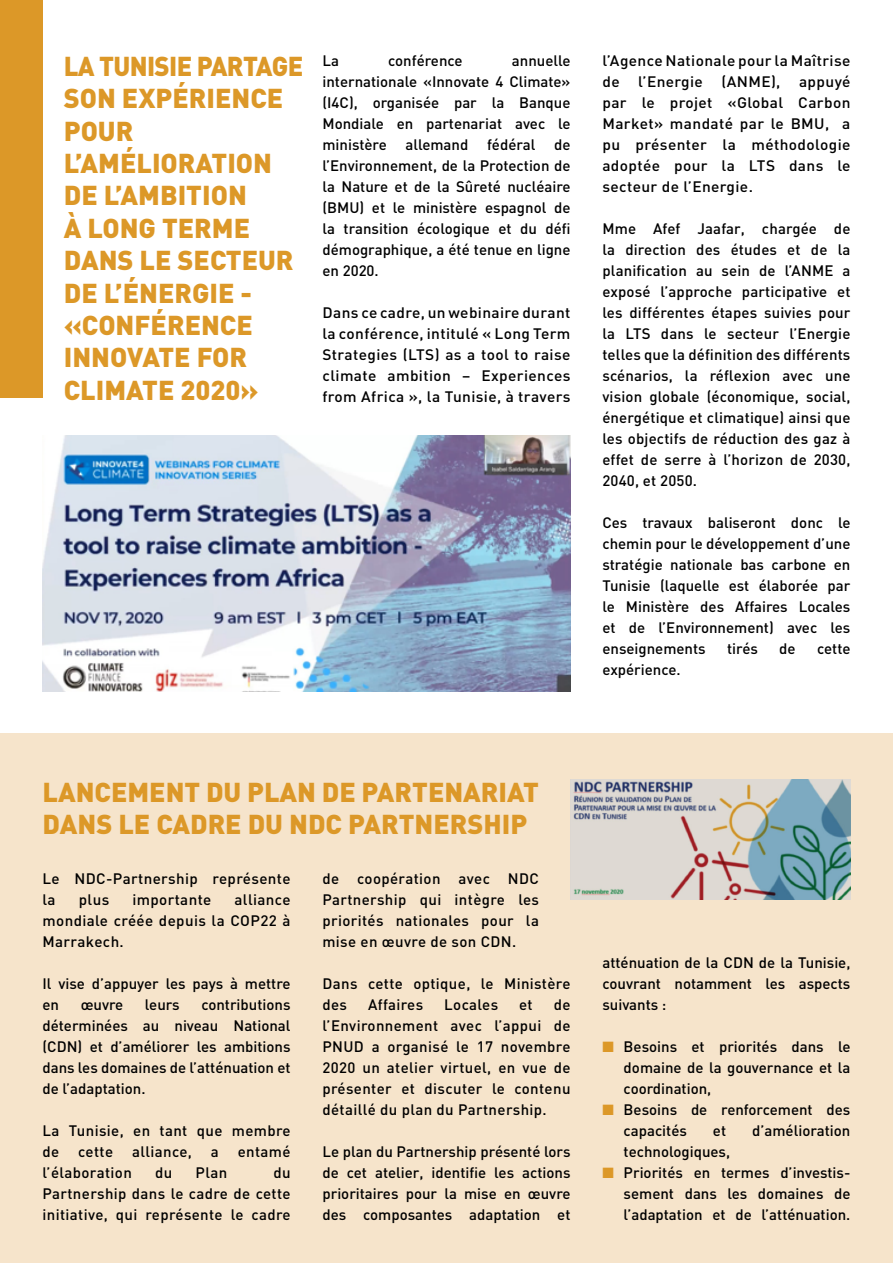
<style>
.page{position:relative;width:893px;height:1263px;background:#fff}
.page>*{position:absolute;margin:0;border:0;box-sizing:border-box;transform-origin:0 0}
.t1{font:900 27px/32.4px "DIN";color:#dc9828;scale:.95 1}
.t2{font:900 27px/32.4px "DIN";color:#dc9828}
.t3{font:500 15px/21px "DIN";color:#000;text-align:justify}
.t4{font:500 15px/21px "DIN";letter-spacing:.025em;color:#000}
.s1{color:#dc9828}
</style>
<div class="page">
<div style="left:0;top:733px;width:893px;height:530px;background:#f6e4cb"></div>
<img style="left:43px;top:436px;width:527px;height:255px">
<div style="left:0;top:0;width:43px;height:398px;background:#dc9828"></div>
<img style="left:571px;top:779px;width:279px;height:120px">
<h1 class="t1" style="left:64px;top:48px;width:254px">LA TUNISIE PARTAGE<br>SON EXPÉRIENCE<br>POUR<br>L’AMÉLIORATION<br>DE L’AMBITION<br>À LONG TERME<br>DANS LE SECTEUR<br>DE L’ÉNERGIE - «CONFÉRENCE<br>INNOVATE FOR<br>CLIMATE 2020»</h1>
<p class="t3" style="left:322px;top:49px;width:18px">La</p>
<p class="t3" style="left:388px;top:49px;width:76px">conférence</p>
<p class="t3" style="left:322px;top:49px;width:250px;text-indent:189px">annuelle internationale «Innovate 4 Climate» (I4C), organisée par la Banque Mondiale en partenariat avec le ministère allemand fédéral de l’Environnement, de la Protection de la Nature et de la Sûreté nucléaire (BMU) et le ministère espagnol de la transition écologique et du défi démographique, a été tenue en ligne en 2020.</p>
<p class="t3" style="left:322px;top:301px;width:250px">Dans ce cadre, un webinaire durant la conférence, intitulé « Long Term Strategies (LTS) as a tool to raise climate ambition – Experiences from Africa », la Tunisie, à travers</p>
<p class="t3" style="left:602px;top:49px;width:250px">l’Agence Nationale pour la Maîtrise de l’Energie (ANME), appuyé par le projet «Global Carbon Market» mandaté par le BMU, a pu présenter la méthodologie adoptée pour la LTS dans le secteur de l’Energie.</p>
<p class="t3" style="left:602px;top:217px;width:250px">Mme Afef Jaafar, chargée de la direction des études et de la planification au sein de l’ANME a exposé l’approche participative et les différentes étapes suivies pour la LTS dans le secteur l’Energie telles que la définition des différents scénarios, la réflexion avec une vision globale (économique, social, énergétique et climatique) ainsi que les objectifs de réduction des gaz à effet de serre à l’horizon de 2030, 2040, et 2050.</p>
<p class="t3" style="left:602px;top:511px;width:250px">Ces travaux baliseront donc le chemin pour le développement d’une stratégie nationale bas carbone en Tunisie (laquelle est élaborée par le Ministère des Affaires Locales et de l’Environnement) avec les enseignements</p>
<p class="t3" style="left:727px;top:637px;width:32px">tirés</p>
<p class="t3" style="left:779px;top:637px;width:18px">de</p>
<p class="t3" style="left:817px;top:637px;width:35px">cette</p>
<p class="t3" style="left:602px;top:658px;width:80px">expérience.</p>
<h1 class="t2" style="left:43px;top:774px;width:498px">LANCEMENT DU PLAN DE PARTENARIAT<br>DANS LE CADRE DU NDC PARTNERSHIP</h1>
<p class="t4" style="left:43px;top:868px;width:250px">Le NDC-Partnership représente la</p>
<p class="t3" style="left:43px;top:889px;width:250px;text-indent:192px">alliance mondiale créée depuis la COP22 à Marrakech.</p>
<p class="t3" style="left:43px;top:973px;width:250px">Il vise d’appuyer les pays à mettre en</p>
<p class="t3" style="left:79px;top:889px;width:32px">plus</p>
<p class="t4" style="left:132px;top:889px;width:80px">importante</p>
<p class="t3" style="left:43px;top:994px;width:250px;text-indent:159px">contributions déterminées au niveau National (CDN) et d’améliorer les ambitions dans les domaines de l’atténuation et de l’adaptation.</p>
<p class="t4" style="left:43px;top:1120px;width:250px">La Tunisie, en tant que membre de</p>
<p class="t3" style="left:81px;top:994px;width:44px">œuvre</p>
<p class="t3" style="left:145px;top:994px;width:36px">leurs</p>
<p class="t3" style="left:78px;top:1141px;width:36px">cette</p>
<p class="t4" style="left:132px;top:1141px;width:61px">alliance,</p>
<p class="t3" style="left:211px;top:1141px;width:9px">a</p>
<p class="t3" style="left:238px;top:1141px;width:54px">entamé</p>
<p class="t4" style="left:43px;top:1162px;width:91px">l’élaboration</p>
<p class="t3" style="left:155px;top:1162px;width:19px">du</p>
<p class="t3" style="left:196px;top:1162px;width:33px">Plan</p>
<p class="t3" style="left:43px;top:1162px;width:250px;text-indent:231px">du Partnership dans le cadre de cette initiative, qui représente le cadre</p>
<p class="t3" style="left:322px;top:868px;width:218px">de coopération avec NDC Partnership qui intègre les priorités nationales pour la mise en œuvre de son CDN.</p>
<p class="t4" style="left:322px;top:973px;width:250px">Dans cette optique, le Ministère des</p>
<p class="t4" style="left:368px;top:994px;width:57px">Affaires</p>
<p class="t4" style="left:444px;top:994px;width:55px">Locales</p>
<p class="t3" style="left:519px;top:994px;width:15px">et</p>
<p class="t3" style="left:322px;top:994px;width:250px;text-indent:231px">de l’Environnement avec l’appui de PNUD a organisé le 17 novembre 2020 un atelier virtuel, en vue de présenter et discuter le contenu détaillé du plan du Partnership.</p>
<p class="t3" style="left:322px;top:1141px;width:250px">Le plan du Partnership présenté lors de cet atelier, identifie les actions prioritaires pour la mise en œuvre des composantes adaptation et</p>
<p class="t3" style="left:602px;top:952px;width:250px">atténuation de la CDN de la Tunisie, couvrant notamment les aspects suivants :</p>
<p class="t3" style="left:624px;top:1036px;width:228px;text-indent:-21px"><span class="s1">■</span> Besoins et priorités dans le domaine de la gouvernance et la coordination,</p>
<p class="t3" style="left:624px;top:1099px;width:228px;text-indent:-21px"><span class="s1">■</span> Besoins de renforcement des capacités</p>
<p class="t3" style="left:713px;top:1120px;width:15px">et</p>
<p class="t3" style="left:752px;top:1120px;width:100px">d’amélioration</p>
<p class="t3" style="left:624px;top:1141px;width:108px">technologiques,</p>
<p class="t3" style="left:624px;top:1162px;width:228px;text-indent:-21px"><span class="s1">■</span> Priorités en termes d’investis&shy;sement dans les domaines de l’adaptation et de l’atténuation.</p>
</div>
